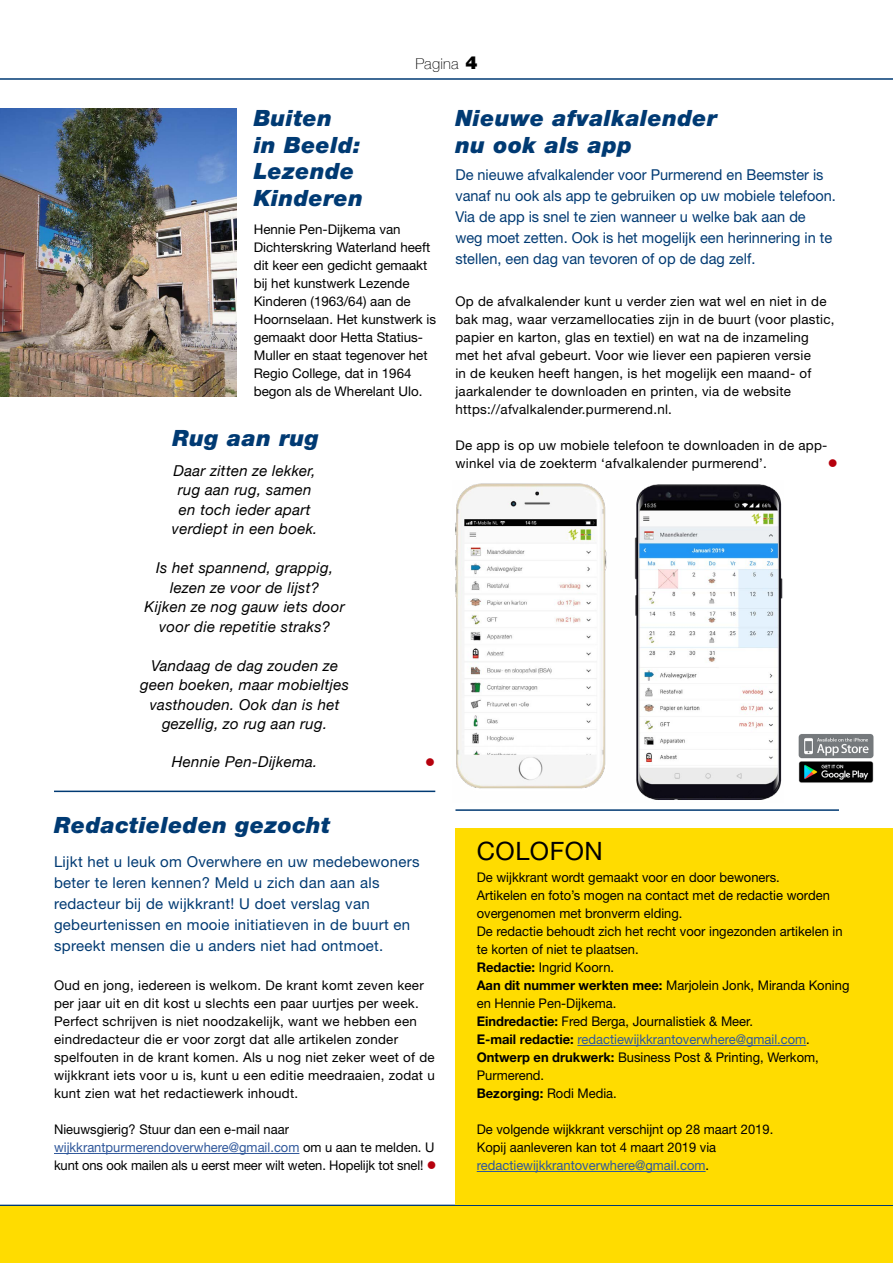
<style>
.page{position:relative;width:893px;height:1263px;background:#fff}
.page>*{position:absolute;margin:0;border:0;box-sizing:border-box;transform-origin:0 0}
.t1{font:25.35px "Helvetica Neue";letter-spacing:.02em;color:#000}
.H1__Kop{font:italic 900 22.5px/27px "Helvetica Neue";letter-spacing:.02em;color:#003a73}
.H__Introtekst{font:italic 15px "Helvetica Neue";letter-spacing:.02em;color:#000}
.H__Introtekst-2{font:15px/21px "Helvetica Neue";color:#003a73}
.H__Introtekst-3{font:15px/21px "Helvetica Neue";letter-spacing:.02em;color:#003a73}
.t2{font:100 15px "Helvetica Neue";letter-spacing:.02em;color:#000}
.P__Tekst_plat{font:13.35px/18px "Helvetica Neue";color:#000}
.P__Tekst_plat-2{font:13.35px/18px "Helvetica Neue";letter-spacing:.02em;color:#000}
.t3{font:13.35px/18px "Helvetica Neue";color:#30589b}
.t4{font:700 13.35px "Helvetica Neue";color:#000}
.P__Tekst_plat-3{font:13.35px "Wingdings";color:#b6000d}
.s1{font-weight:900;font-size:18px}
.s2{color:#30589b}
.s3{color:#b6000d}
.s4{font-weight:700}
.s5{font-weight:700;color:#000}
.s6{color:#000}
.s7{font-weight:400}
</style>
<div class="page">
<hr style="left:0;top:78px;width:893px;height:2px;background:#003a73">
<hr style="left:0;top:1205px;width:893px;height:1px;background:#003a73">
<div style="left:0;top:1206px;width:893px;height:57px;background:#ffdc00"></div>
<div style="left:455px;top:828px;width:438px;height:377px;background:#ffdc00"></div>
<hr style="left:577px;top:1045px;width:229px;height:1px;background:#30589b">
<hr style="left:477px;top:1171px;width:229px;height:1px;background:#30589b">
<hr style="left:54px;top:791px;width:381px;height:1px;background:#003a73">
<hr style="left:54px;top:1153px;width:245px;height:1px;background:#30589b">
<img style="left:0;top:108px;width:237px;height:288px">
<img style="left:455px;top:483px;width:328px;height:317px">
<hr style="left:455px;top:809px;width:384px;height:2px;background:#003a73">
<img style="left:798px;top:734px;width:76px;height:49px">
<p class="t2" style="left:415px;top:52px;width:63px">Pagina <span class="s1">4</span></p>
<h1 class="H1__Kop" style="left:254px;top:104px;width:80px">Buiten</h1>
<h1 class="H1__Kop" style="left:254px;top:131px;width:108px">in Beeld:</h1>
<h1 class="H1__Kop" style="left:254px;top:158px;width:111px">Lezende<br>Kinderen</h1>
<p class="P__Tekst_plat" style="left:254px;top:220px;width:184px">Hennie Pen-Dijkema van<br>Dichterskring Waterland heeft dit keer een gedicht gemaakt bij het kunstwerk Lezende<br>Kinderen (1963/64) aan de<br>Hoornselaan. Het kunstwerk is gemaakt door Hetta Statius-<br>Muller en staat tegenover het<br>Regio College, dat in 1964 begon als de Wherelant Ulo.</p>
<h1 class="H1__Kop" style="left:173px;top:424px;width:148px">Rug aan rug</h1>
<p class="H__Introtekst" style="left:174px;top:459px;width:144px">Daar zitten ze lekker,</p>
<p class="H__Introtekst" style="left:178px;top:479px;width:135px">rug aan rug, samen</p>
<p class="H__Introtekst" style="left:179px;top:498px;width:133px">en toch ieder apart</p>
<p class="H__Introtekst" style="left:172px;top:518px;width:147px">verdiept in een boek.</p>
<p class="H__Introtekst" style="left:156px;top:557px;width:179px">Is het spannend, grappig,</p>
<p class="H__Introtekst" style="left:170px;top:576px;width:151px">lezen ze voor de lijst?</p>
<p class="H__Introtekst" style="left:145px;top:596px;width:202px">Kijken ze nog gauw iets door</p>
<p class="H__Introtekst" style="left:159px;top:615px;width:173px">voor die repetitie straks?</p>
<p class="H__Introtekst" style="left:151px;top:654px;width:188px">Vandaag de dag zouden ze</p>
<p class="H__Introtekst" style="left:140px;top:674px;width:210px">geen boeken, maar mobieltjes</p>
<p class="H__Introtekst" style="left:150px;top:693px;width:191px">vasthouden. Ook dan is het</p>
<p class="H__Introtekst" style="left:162px;top:713px;width:167px">gezellig, zo rug aan rug.</p>
<p class="H__Introtekst" style="left:172px;top:750px;width:147px">Hennie Pen-Dijkema.</p>
<p class="P__Tekst_plat-3" style="left:425px;top:755px;width:11px">●</p>
<h1 class="H1__Kop" style="left:54px;top:811px;width:278px">Redactieleden gezocht</h1>
<p class="H__Introtekst-3" style="left:54px;top:851px;width:367px">Lijkt het u leuk om Overwhere en uw medebewoners beter te leren kennen? Meld u zich dan aan als redacteur bij de wijkkrant! U doet verslag van gebeurtenissen en mooie initiatieven in de buurt en spreekt mensen die u anders niet had ontmoet.</p>
<p class="P__Tekst_plat-2" style="left:54px;top:976px;width:382px">Oud en jong, iedereen is welkom. De krant komt zeven keer per jaar uit en dit kost u slechts een paar uurtjes per week.<br>Perfect schrijven is niet noodzakelijk, want we hebben een eindredacteur die er voor zorgt dat alle artikelen zonder spelfouten in de krant komen. Als u nog niet zeker weet of de wijkkrant iets voor u is, kunt u een editie meedraaien, zodat u kunt zien wat het redactiewerk inhoudt.</p>
<p class="P__Tekst_plat" style="left:54px;top:1120px;width:384px">Nieuwsgierig? Stuur dan een e-mail naar <span class="s2">wijkkrantpurmerendoverwhere@gmail.com</span> om u aan te melden. U kunt ons ook mailen als u eerst meer wilt weten. Hopelijk tot snel! <span class="s3">●</span></p>
<h1 class="H1__Kop" style="left:455px;top:104px;width:263px">Nieuwe afvalkalender nu ook als app</h1>
<p class="H__Introtekst-2" style="left:455px;top:164px;width:382px">De nieuwe afvalkalender voor Purmerend en Beemster is vanaf nu ook als app te gebruiken op uw mobiele telefoon.<br>Via de app is snel te zien wanneer u welke bak aan de weg moet zetten. Ook is het mogelijk een herinnering in te stellen, een dag van tevoren of op de dag zelf.</p>
<p class="P__Tekst_plat-2" style="left:455px;top:292px;width:381px">Op de afvalkalender kunt u verder zien wat wel en niet in de bak mag, waar verzamellocaties zijn in de buurt (voor plastic, papier en karton, glas en textiel) en wat na de inzameling met het afval gebeurt. Voor wie liever een papieren versie<br>in de keuken heeft hangen, is het mogelijk een maand- of jaarkalender te downloaden en printen, via de website https://afvalkalender.purmerend.nl.</p>
<p class="P__Tekst_plat-2" style="left:455px;top:436px;width:374px">De app is op uw mobiele telefoon te downloaden in de app&shy;winkel via de zoekterm ‘afvalkalender purmerend’.</p>
<p class="P__Tekst_plat-3" style="left:828px;top:456px;width:11px">●</p>
<p class="t1" style="left:477px;top:835px;width:128px">COLOFON</p>
<p class="P__Tekst_plat" style="left:477px;top:868px;width:305px">De wijkkrant wordt gemaakt voor en door bewoners.</p>
<p class="P__Tekst_plat" style="left:477px;top:886px;width:355px">Artikelen en foto’s mogen na contact met de redactie worden overgenomen met bronverm elding.</p>
<p class="P__Tekst_plat" style="left:477px;top:922px;width:367px">De redactie behoudt zich het recht voor ingezonden artikelen in te korten of niet te plaatsen.</p>
<p class="P__Tekst_plat" style="left:477px;top:958px;width:139px"><span class="s4">Redactie:</span> Ingrid Koorn.</p>
<p class="P__Tekst_plat" style="left:477px;top:976px;width:374px"><span class="s4">Aan dit nummer werkten mee:</span> Marjolein Jonk, Miranda Koning en Hennie Pen-Dijkema.</p>
<p class="P__Tekst_plat" style="left:477px;top:1012px;width:278px"><span class="s4">Eindredactie:</span> Fred Berga, Journalistiek &amp; Meer.</p>
<p class="t3" style="left:477px;top:1030px;width:335px"><span class="s5">E-mail redactie:</span> redactiewijkkrantoverwhere@gmail.com<span class="s6">.</span></p>
<p class="P__Tekst_plat" style="left:477px;top:1048px;width:343px"><span class="s4">Ontwerp en drukwerk:</span> Business Post &amp; Printing, Werkom,<br>Purmerend.</p>
<p class="t4" style="left:477px;top:1085px;width:142px">Bezorging: <span class="s7">Rodi Media.</span></p>
<p class="P__Tekst_plat" style="left:477px;top:1120px;width:298px">De volgende wijkkrant verschijnt op 28 maart 2019.</p>
<p class="t3" style="left:477px;top:1138px;width:241px"><span class="s6">Kopij aanleveren kan tot 4 maart 2019 via </span>redactiewijkkrantoverwhere@gmail.com<span class="s6">.</span></p>
</div>
